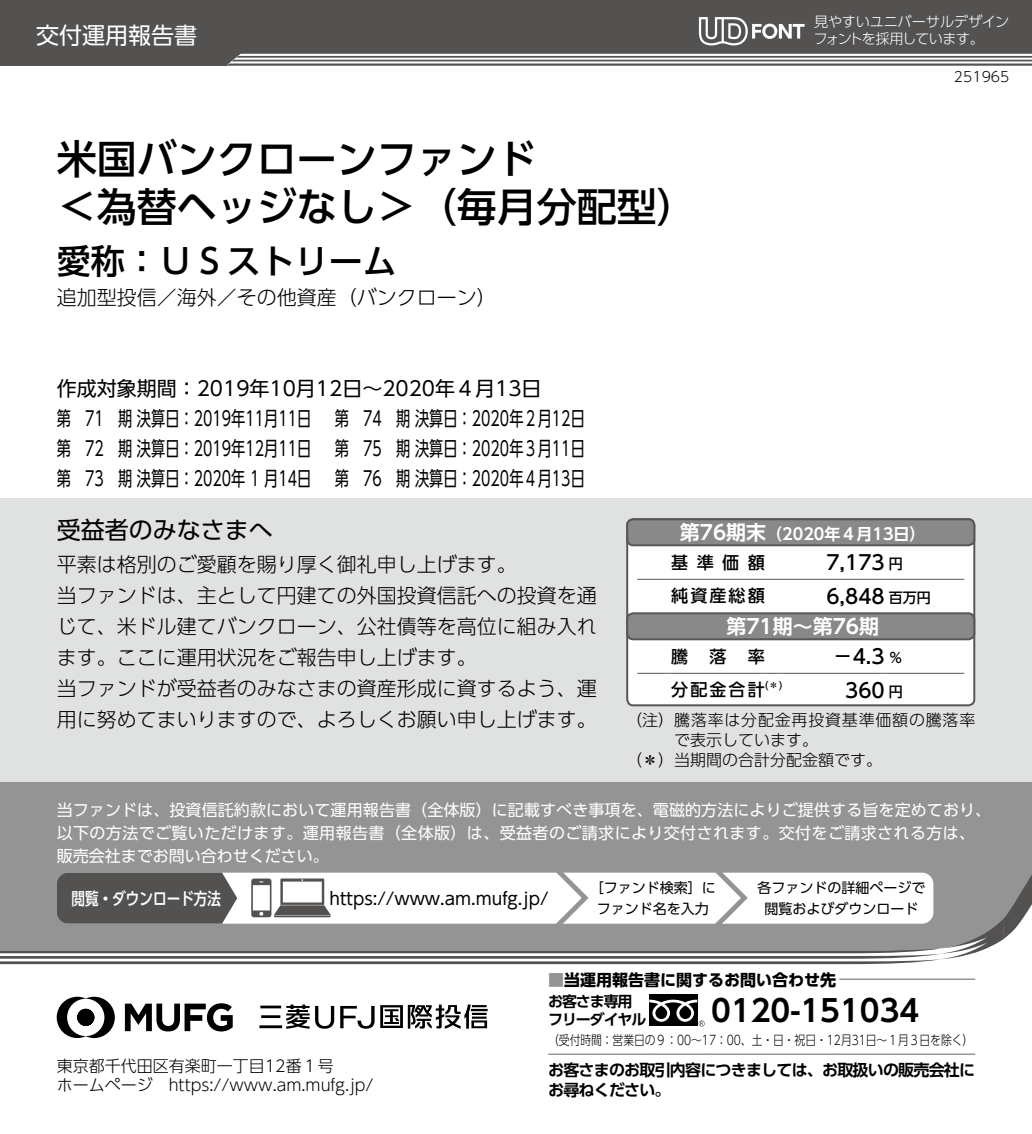
<style>
.page{position:relative;width:1032px;height:1134px;background:#fff}
.page>*{position:absolute;margin:0;border:0;box-sizing:border-box;transform-origin:0 0}
.t1{font:500 40px/48px "UD Shin Go Pro";color:#000}
.t2{font:500 34px "UD Shin Go Pro";color:#000}
.t3{font:700 30px "UD Shin Go Pro De";color:#000}
.t4{font:24px "UD Shin Go Pro";color:#000}
.t5{font:23px "UD Shin Go Pro";color:#fff}
.t6{font:300 20px/31px "UD Shin Go Pro";color:#000}
.t7{font:20px/30px "UD Shin Go Pro";color:#000}
.t8{font:500 20px "UD Shin Go Pro";color:#000}
.t9{font:700 20px "UD Shin Go Pro De";color:#fff}
.t10{font:17px "UD Shin Go Pro";color:#000}
.t11{font:500 17px "UD Shin Go Pro";letter-spacing:.125em;color:#000}
.t12{font:500 17px "UD Shin Go C Oeiz Pr 6";color:#fff}
.t13{font:16px/23px "UD Shin Go Pro";letter-spacing:.005em;color:#fff}
.t14{font:300 16px/19px "UD Shin Go Pro";color:#000}
.t15{font:700 16px/20px "UD Shin Go Pro De";letter-spacing:-.05em;color:#000}
.t16{font:300 16px "UD Shin Go Pro";letter-spacing:.05em;color:#000}
.t17{font:700 16px "UD Shin Go Pro";color:#000}
.t18{font:700 16px "UD Shin Go Pro De";color:#fff}
.t19{font:700 15px/18px "UD Shin Go Pro De";letter-spacing:-.075em;color:#000}
.t20{font:14.2px/17px "UD Shin Go Pro Light 90 msp RKSJ H";letter-spacing:-.025em;color:#fff}
.t21{font:14px/20px "UD Shin Go Pro";color:#000;text-align:center}
.t22{font:300 14px "UD Shin Go Pro";color:#000}
.t23{font:300 13px "UD Shin Go Pro";letter-spacing:-.005em;color:#000;scale:.83 1}
.t24{font:500 10.2px "UD Shin Go Pro";color:#000}
.s1{font-size:14px}
.s2{font-size:20px}
.s3{color:#949495}
</style>
<div class="page">
<div style="left:0;top:498px;width:1032px;height:284px;background:#e0e1e1"></div>
<div style="left:0;top:0;width:1032px;height:65px;background:#545251"></div>
<svg style="left:227px;top:54px;width:805px;height:11px"></svg>
<svg style="left:699px;top:17px;width:105px;height:28px"></svg>
<div style="left:0;top:782px;width:1032px;height:65px;background:#949495"></div>
<svg style="left:0;top:847px;width:1032px;height:117px"></svg>
<svg style="left:125px;top:1003px;width:108px;height:28px"></svg>
<svg style="left:57px;top:997px;width:58px;height:41px"></svg>
<hr style="left:260px;top:1005px;width:21px;height:3px;background:#000">
<hr style="left:259px;top:1025px;width:23px;height:3px;background:#000">
<hr style="left:261px;top:1015px;width:19px;height:3px;background:#000">
<svg style="left:340px;top:1004px;width:148px;height:25px"></svg>
<svg style="left:286px;top:1004px;width:48px;height:25px"></svg>
<hr style="left:548px;top:1054px;width:101px;height:1px;background:#656464">
<hr style="left:649px;top:1054px;width:62px;height:1px;background:#656464">
<hr style="left:711px;top:1054px;width:128px;height:1px;background:#656464">
<hr style="left:839px;top:1054px;width:136px;height:1px;background:#656464">
<hr style="left:839px;top:979px;width:136px;height:1px;background:#656464">
<div style="left:649px;top:995px;width:48px;height:31px;background:#000"></div>
<svg style="left:649px;top:1000px;width:56px;height:26px"></svg>
<div style="left:627px;top:519px;width:347px;height:186px;background:#fff;border-radius:6px"></div>
<div style="left:626px;top:518px;width:349px;height:188px;border:2px solid #595757;border-radius:6px"></div>
<hr style="left:637px;top:579px;width:34px;height:1px;background:#595757">
<hr style="left:671px;top:579px;width:94px;height:1px;background:#595757">
<hr style="left:765px;top:579px;width:120px;height:1px;background:#595757">
<hr style="left:885px;top:579px;width:79px;height:1px;background:#595757">
<hr style="left:637px;top:673px;width:34px;height:1px;background:#595757">
<hr style="left:671px;top:673px;width:94px;height:1px;background:#595757">
<svg style="left:765px;top:673px;width:18px;height:1px"></svg>
<hr style="left:783px;top:673px;width:102px;height:1px;background:#595757">
<hr style="left:885px;top:673px;width:79px;height:1px;background:#595757">
<div style="left:627px;top:519px;width:347px;height:26px;background:#898989;border-radius:6px"></div>
<div style="left:626px;top:518px;width:349px;height:28px;border:2px solid #595757;border-radius:6px"></div>
<div style="left:627px;top:613px;width:347px;height:26px;background:#898989;border-radius:6px"></div>
<div style="left:626px;top:612px;width:349px;height:28px;border:2px solid #595757;border-radius:6px"></div>
<p class="t5" style="left:36px;top:17px;width:163px">交付運用報告書</p>
<p class="t20" style="left:813px;top:13px;width:197px">見やすいユニバーサルデザインフォントを採用しています。</p>
<p class="t22" style="left:954px;top:65px;width:57px">251965</p>
<h1 class="t1" style="left:57px;top:134px;width:641px">米国バンクローンファンド<br>＜為替ヘッジなし＞（毎月分配型）</h1>
<h2 class="t2" style="left:57px;top:233px;width:342px">愛称：ＵＳストリーム</h2>
<p class="t6" style="left:57px;top:281px;width:442px">追加型投信／海外／その他資産（バンクローン）</p>
<p class="t7" style="left:57px;top:373px;width:530px">作成対象期間：2019年10月12日～2020年４月13日<br>第　71　期 決算日：2019年11月11日 第　74　期 決算日：2020年２月12日第　72　期 決算日：2019年12月11日 第　75　期 決算日：2020年３月11日第　73　期 決算日：2020年１月14日 第　76　期 決算日：2020年４月13日</p>
<p class="t4" style="left:57px;top:511px;width:218px">受益者のみなさまへ</p>
<p class="t6" style="left:57px;top:548px;width:542px">平素は格別のご愛顧を賜り厚く御礼申し上げます。<br>当ファンドは、主として円建ての外国投資信託への投資を通じて、米ドル建てバンクローン、公社債等を高位に組み入れます。ここに運用状況をご報告申し上げます。<br>当ファンドが受益者のみなさまの資産形成に資するよう、運用に努めてまいりますので、よろしくお願い申し上げます。</p>
<p class="t11" style="left:671px;top:549px;width:95px">基準価額</p>
<p class="t8" style="left:826px;top:546px;width:78px">7,173 <span class="s1">円</span></p>
<p class="t18" style="left:680px;top:521px;width:247px"><span class="s2">第76期末</span>（2020年４月13日）</p>
<p class="t11" style="left:671px;top:582px;width:95px">純資産総額</p>
<p class="t8" style="left:826px;top:580px;width:106px">6,848 <span class="s1">百万円</span></p>
<p class="t9" style="left:726px;top:610px;width:154px">第71期～第76期</p>
<p class="t11" style="left:671px;top:643px;width:18px">騰</p>
<p class="t11" style="left:709px;top:643px;width:18px">落</p>
<p class="t11" style="left:748px;top:643px;width:18px">率</p>
<p class="t8" style="left:833px;top:640px;width:71px">－4.3 <span class="s1">％</span></p>
<p class="t11" style="left:671px;top:676px;width:95px">分配金合計</p>
<p class="t24" style="left:765px;top:677px;width:19px">(＊)</p>
<p class="t8" style="left:845px;top:674px;width:59px">360 <span class="s1">円</span></p>
<p class="t16" style="left:626px;top:707px;width:351px">（注）騰落率は分配金再投資基準価額の騰落率</p>
<p class="t14" style="left:674px;top:730px;width:145px">で表示しています。</p>
<p class="t14" style="left:626px;top:750px;width:257px">（＊）当期間の合計分配金額です。</p>
<p class="t13" style="left:57px;top:798px;width:936px">当ファンドは、投資信託約款において運用報告書（全体版）に記載すべき事項を、電磁的方法によりご提供する旨を定めており、以下の方法でご覧いただけます。運用報告書（全体版）は、受益者のご請求により交付されます。交付をご請求される方は、販売会社までお問い合わせください。</p>
<p class="t12" style="left:72px;top:885px;width:151px">閲覧・ダウンロード方法</p>
<p class="t10" style="left:329px;top:884px;width:220px">https://www.am.mufg.jp/</p>
<p class="t21" style="left:590px;top:878px;width:127px">［ファンド検索］にファンド名を入力</p>
<p class="t21" style="left:757px;top:878px;width:169px">各ファンドの詳細ページで閲覧およびダウンロード</p>
<p class="t14" style="left:57px;top:1056px;width:318px">東京都千代田区有楽町一丁目12番１号<br>ホームページ　https://www.am.mufg.jp/</p>
<p class="t17" style="left:548px;top:966px;width:289px"><span class="s3">■</span>当運用報告書に関するお問い合わせ先</p>
<p class="t19" style="left:548px;top:992px;width:100px">お客さま専用フリーダイヤル</p>
<h3 class="t3" style="left:711px;top:986px;width:209px">0120-151034</h3>
<p class="t23" style="left:548px;top:1029px;width:514px">（受付時間：営業日の９：00～17：00、土・日・祝日・12月31日～１月３日を除く）</p>
<p class="t15" style="left:548px;top:1060px;width:428px">お客さまのお取引内容につきましては、お取扱いの販売会社にお尋ねください。</p>
</div>
